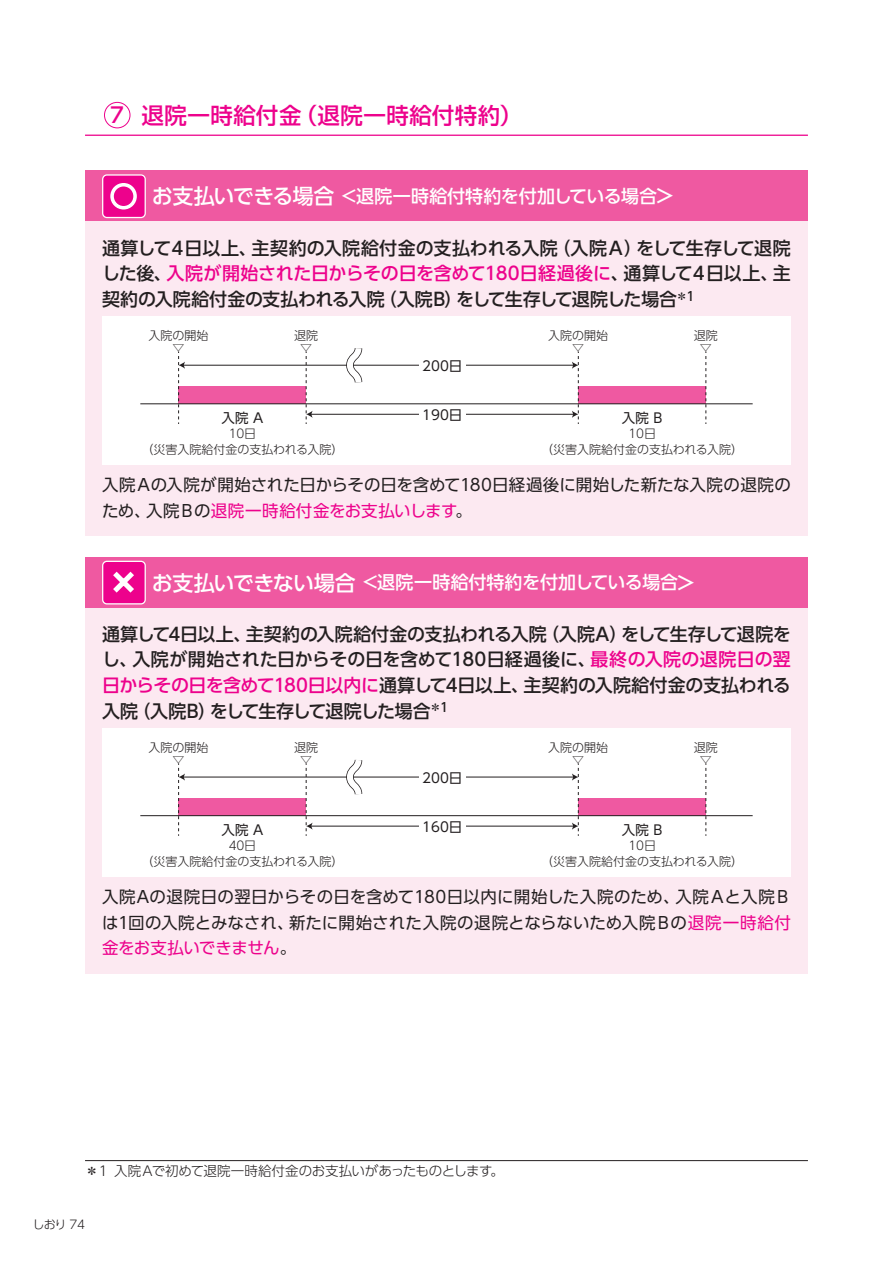
<style>
.page{position:relative;width:893px;height:1263px;background:#fff}
.page>*{position:absolute;margin:0;border:0;box-sizing:border-box;transform-origin:0 0}
.t1{font:500 22.5px "Shin Go Pro";letter-spacing:.02em;color:#ed028c}
.t2{font:500 18px/25.5px "UD Shin Go Pro";letter-spacing:-.015em;color:#231f20;text-align:justify}
.t3{font:500 18px "UD Shin Go Pro";letter-spacing:-.01em;color:#fff}
.t4{font:16.5px/25.5px "UD Shin Go Pro";color:#231f20}
.t5{font:300 13.5px "UD Shin Go Pro";letter-spacing:-.02em;color:#231f20}
.t6{font:13.5px "UD Shin Go Pro";color:#231f20}
.t7{font:300 12px/12px "UD Shin Go Pro";color:#231f20;text-align:center}
.s1{font-family:"UD Shin Go Pro";font-size:21px}
.s2{font-size:27px}
.s3{font-size:21px}
.s4{color:#ed028c}
</style>
<div class="page">
<hr style="left:85px;top:135px;width:723px;height:1px;background:#ed028c">
<div style="left:104px;top:102px;width:26px;height:26px;border:1px solid #ed028c;border-radius:50%"></div>
<div style="left:85px;top:171px;width:723px;height:51px;background:#ef59a1"></div>
<div style="left:85px;top:222px;width:723px;height:314px;background:#fce9f1"></div>
<div style="left:103px;top:175px;width:42px;height:42px;background:#ed028c;border-radius:4px"></div>
<div style="left:102px;top:174px;width:44px;height:44px;border:1px solid #fff;border-radius:4px"></div>
<div style="left:85px;top:557px;width:723px;height:51px;background:#ef59a1"></div>
<div style="left:85px;top:608px;width:723px;height:365px;background:#fce9f1"></div>
<div style="left:103px;top:561px;width:42px;height:43px;background:#ed028c;border-radius:4px"></div>
<div style="left:102px;top:561px;width:44px;height:43px;border:1px solid #fff;border-radius:4px"></div>
<div style="left:102px;top:316px;width:689px;height:149px;background:#fff"></div>
<div style="left:179px;top:387px;width:127px;height:17px;background:#ef59a1"></div>
<div style="left:578px;top:387px;width:128px;height:17px;background:#ef59a1"></div>
<hr style="left:183px;top:365px;width:391px;height:1px;background:#231f20">
<svg style="left:178px;top:351px;width:7px;height:73px"></svg>
<div style="left:419px;top:362px;width:47px;height:6px;background:#fff"></div>
<svg style="left:705px;top:351px;width:1px;height:73px"></svg>
<hr style="left:140px;top:403px;width:613px;height:1px;background:#231f20">
<svg style="left:342px;top:348px;width:24px;height:35px"></svg>
<hr style="left:311px;top:414px;width:263px;height:1px;background:#231f20">
<svg style="left:306px;top:351px;width:7px;height:73px"></svg>
<svg style="left:572px;top:351px;width:7px;height:73px"></svg>
<div style="left:419px;top:411px;width:47px;height:6px;background:#fff"></div>
<div style="left:102px;top:728px;width:689px;height:149px;background:#fff"></div>
<div style="left:179px;top:799px;width:127px;height:17px;background:#ef59a1"></div>
<div style="left:578px;top:799px;width:128px;height:17px;background:#ef59a1"></div>
<hr style="left:183px;top:777px;width:391px;height:1px;background:#231f20">
<svg style="left:178px;top:763px;width:7px;height:73px"></svg>
<div style="left:419px;top:774px;width:47px;height:6px;background:#fff"></div>
<svg style="left:705px;top:763px;width:1px;height:73px"></svg>
<hr style="left:140px;top:815px;width:613px;height:1px;background:#231f20">
<hr style="left:311px;top:826px;width:263px;height:1px;background:#231f20">
<svg style="left:306px;top:763px;width:7px;height:73px"></svg>
<svg style="left:572px;top:763px;width:7px;height:73px"></svg>
<div style="left:419px;top:823px;width:47px;height:6px;background:#fff"></div>
<svg style="left:342px;top:759px;width:24px;height:36px"></svg>
<hr style="left:85px;top:1160px;width:723px;height:1px;background:#231f20">
<p class="t1" style="left:110px;top:97px;width:413px"><span class="s1">7</span> 退院一時給付金（退院一時給付特約）</p>
<p class="t3" style="left:110px;top:182px;width:565px"><span class="s2">○</span> <span class="s3">お支払いできる場合</span> &lt;退院一時給付特約を付加している場合<span class="s3">&gt;</span></p>
<p class="t2" style="left:102px;top:234px;width:690px">通算して４日以上、主契約の入院給付金の支払われる入院（入院Ａ）をして生存して退院した後、<span class="s4">入院が開始された日からその日を含めて180日経過後に</span>、通算して４日以上、主契約の入院給付金の支払われる入院（入院B）をして生存して退院した場合<sup>＊1</sup></p>
<p class="t7" style="left:149px;top:329px;width:61px">入院の開始▽</p>
<p class="t7" style="left:294px;top:329px;width:25px">退院▽</p>
<p class="t6" style="left:222px;top:407px;width:43px">入院 A</p>
<p class="t7" style="left:141px;top:425px;width:204px;line-height:16.5px">10日<br>（災害入院給付金の支払われる入院）</p>
<p class="t6" style="left:422px;top:355px;width:42px">200日</p>
<p class="t6" style="left:422px;top:404px;width:42px">190日</p>
<p class="t7" style="left:548px;top:329px;width:61px">入院の開始▽</p>
<p class="t7" style="left:694px;top:329px;width:25px">退院▽</p>
<p class="t6" style="left:622px;top:407px;width:42px">入院 B</p>
<p class="t7" style="left:541px;top:425px;width:204px;line-height:16.5px">10日<br>（災害入院給付金の支払われる入院）</p>
<p class="t4" style="left:102px;top:472px;width:690px">入院Ａの入院が開始された日からその日を含めて180日経過後に開始した新たな入院の退院のため、入院Ｂの<span class="s4">退院一時給付金をお支払いします</span>。</p>
<p class="t3" style="left:110px;top:568px;width:586px"><span class="s2">×</span> <span class="s3">お支払いできない場合</span> &lt;退院一時給付特約を付加している場合<span class="s3">&gt;</span></p>
<p class="t2" style="left:102px;top:621px;width:690px">通算して4日以上、主契約の入院給付金の支払われる入院（入院A）をして生存して退院をし、入院が開始された日からその日を含めて180日経過後に、<span class="s4">最終の入院の退院日の翌日からその日を含めて180日以内に</span>通算して4日以上、主契約の入院給付金の支払われる入院（入院B）をして生存して退院した場合<sup>＊1</sup></p>
<p class="t7" style="left:149px;top:741px;width:61px">入院の開始▽</p>
<p class="t7" style="left:294px;top:741px;width:25px">退院▽</p>
<p class="t6" style="left:222px;top:819px;width:43px">入院 A</p>
<p class="t7" style="left:141px;top:837px;width:204px;line-height:16.5px">40日<br>（災害入院給付金の支払われる入院）</p>
<p class="t6" style="left:422px;top:767px;width:42px">200日</p>
<p class="t6" style="left:422px;top:816px;width:42px">160日</p>
<p class="t7" style="left:548px;top:741px;width:61px">入院の開始▽</p>
<p class="t7" style="left:694px;top:741px;width:25px">退院▽</p>
<p class="t6" style="left:622px;top:819px;width:42px">入院 B</p>
<p class="t7" style="left:541px;top:837px;width:204px;line-height:16.5px">10日<br>（災害入院給付金の支払われる入院）</p>
<p class="t4" style="left:102px;top:884px;width:690px;text-align:justify">入院Aの退院日の翌日からその日を含めて180日以内に開始した入院のため、入院Ａと入院Ｂは1回の入院とみなされ、新たに開始された入院の退院とならないため入院Ｂの<span class="s4">退院一時給付金をお支払いできません</span>。　</p>
<p class="t5" style="left:85px;top:1160px;width:421px">＊１入院Ａで初めて退院一時給付金のお支払いがあったものとします。</p>
<p class="t7" style="left:33px;top:1218px;width:54px">しおり 74</p>
</div>
